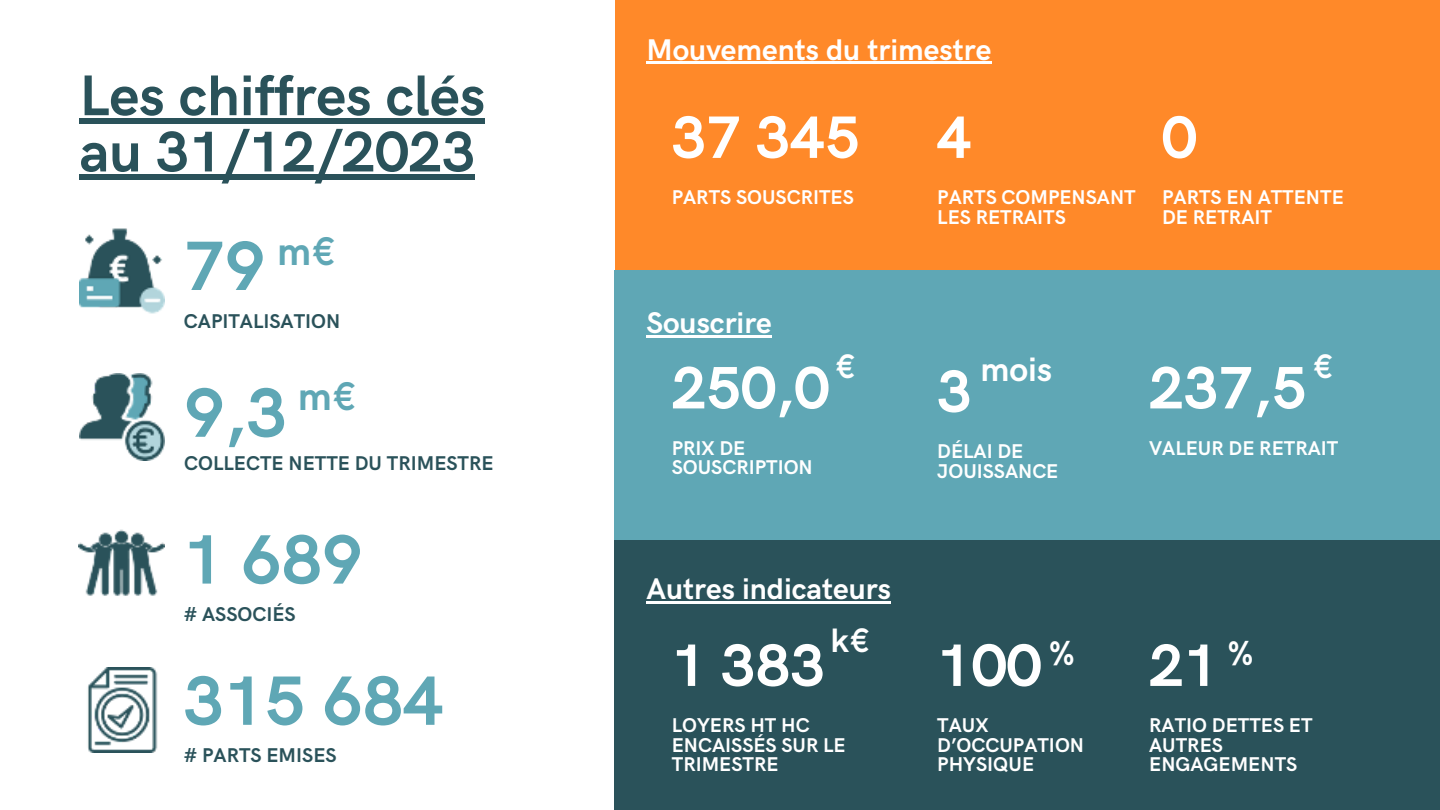
<style>
.page{position:relative;width:1440px;height:810px;background:#fff}
.page>*{position:absolute;margin:0;border:0;box-sizing:border-box;transform-origin:0 0}
.t1{font:700 70px "HK Grotesk";color:#5fa7b5}
.t2{font:700 60px "HK Grotesk";color:#fff}
.t3{font:700 57.5px/56.2px "HK Grotesk";color:#2a525a}
.t4{font:700 40px "HK Grotesk";color:#5fa7b5}
.t5{font:700 34px "HK Grotesk";color:#fff}
.t6{font:700 30px "HK Grotesk";color:#fff}
.t7{font:700 20px/19.5px "HK Grotesk";color:#fff}
.t8{font:700 20px "HK Grotesk";color:#2a525a}
</style>
<div class="page">
<img style="left:79px;top:228px;width:85px;height:86px">
<img style="left:79px;top:374px;width:85px;height:87px">
<img style="left:79px;top:529px;width:86px;height:67px">
<img style="left:88px;top:667px;width:70px;height:85px">
<div style="left:79px;top:118px;width:406px;height:5px;background:#2a525a"></div>
<div style="left:79px;top:174px;width:396px;height:6px;background:#2a525a"></div>
<div style="left:615px;top:0;width:825px;height:270px;background:#ff8929"></div>
<div style="left:615px;top:270px;width:825px;height:270px;background:#5fa7b5"></div>
<div style="left:615px;top:540px;width:825px;height:270px;background:#2a525a"></div>
<hr style="left:646px;top:61px;width:346px;height:3px;background:#fff">
<hr style="left:646px;top:335px;width:126px;height:3px;background:#fff">
<hr style="left:646px;top:601px;width:245px;height:3px;background:#fff">
<p class="t3" style="left:79px;top:70px;width:407px">Les chiffres clés au 31/12/2023</p>
<h1 class="t1" style="left:184px;top:227px;width:83px">79</h1>
<h3 class="t4" style="left:277px;top:229px;width:60px">m€</h3>
<p class="t8" style="left:184px;top:310px;width:158px">CAPITALISATION</p>
<p class="t1" style="left:184px;top:374px;width:104px">9,3</p>
<h1 class="t4" style="left:298px;top:374px;width:60px">m€</h1>
<p class="t8" style="left:184px;top:452px;width:311px">COLLECTE NETTE DU TRIMESTRE</p>
<p class="t1" style="left:184px;top:521px;width:181px">1 689</p>
<p class="t8" style="left:184px;top:603px;width:113px"># ASSOCIÉS</p>
<p class="t1" style="left:184px;top:662px;width:262px">315 684</p>
<h1 class="t8" style="left:184px;top:744px;width:154px"># PARTS EMISES</h1>
<h5 class="t6" style="left:646px;top:33px;width:346px">Mouvements du trimestre</h5>
<p class="t2" style="left:672px;top:104px;width:190px">37 345</p>
<p class="t2" style="left:937px;top:104px;width:36px">4</p>
<p class="t2" style="left:1162px;top:104px;width:36px">0</p>
<p class="t7" style="left:672px;top:189px;width:184px">PARTS SOUSCRITES</p>
<p class="t7" style="left:937px;top:189px;width:200px">PARTS COMPENSANT<br>LES RETRAITS</p>
<p class="t7" style="left:1162px;top:189px;width:183px">PARTS EN ATTENTE</p>
<h5 class="t7" style="left:1162px;top:208px;width:111px">DE RETRAIT</h5>
<h2 class="t6" style="left:646px;top:306px;width:127px">Souscrire</h2>
<p class="t5" style="left:835px;top:347px;width:23px">€</p>
<p class="t2" style="left:672px;top:354px;width:159px">250,0</p>
<p class="t2" style="left:937px;top:358px;width:36px">3</p>
<h4 class="t5" style="left:981px;top:351px;width:73px">mois</h4>
<p class="t2" style="left:1149px;top:354px;width:159px">237,5</p>
<h5 class="t5" style="left:1312px;top:347px;width:23px">€</h5>
<h2 class="t7" style="left:672px;top:439px;width:143px">PRIX DE<br>SOUSCRIPTION</h2>
<h2 class="t7" style="left:937px;top:443px;width:123px">DÉLAI DE<br>JOUISSANCE</h2>
<p class="t7" style="left:1149px;top:439px;width:191px">VALEUR DE RETRAIT</p>
<p class="t6" style="left:646px;top:572px;width:246px">Autres indicateurs</p>
<p class="t2" style="left:672px;top:632px;width:155px">1 383</p>
<p class="t5" style="left:831px;top:621px;width:41px">k€</p>
<p class="t7" style="left:672px;top:717px;width:175px">LOYERS HT HC<br>ENCAISSÉS SUR LE<br>TRIMESTRE</p>
<h2 class="t2" style="left:937px;top:632px;width:106px">100</h2>
<p class="t5" style="left:1049px;top:634px;width:27px">%</p>
<h4 class="t7" style="left:937px;top:717px;width:148px">TAUX<br>D’OCCUPATION<br>PHYSIQUE</h4>
<p class="t2" style="left:1149px;top:632px;width:71px">21</p>
<p class="t5" style="left:1228px;top:634px;width:27px">%</p>
<h2 class="t7" style="left:1149px;top:717px;width:165px">RATIO DETTES ET<br>AUTRES<br>ENGAGEMENTS</h2>
</div>
